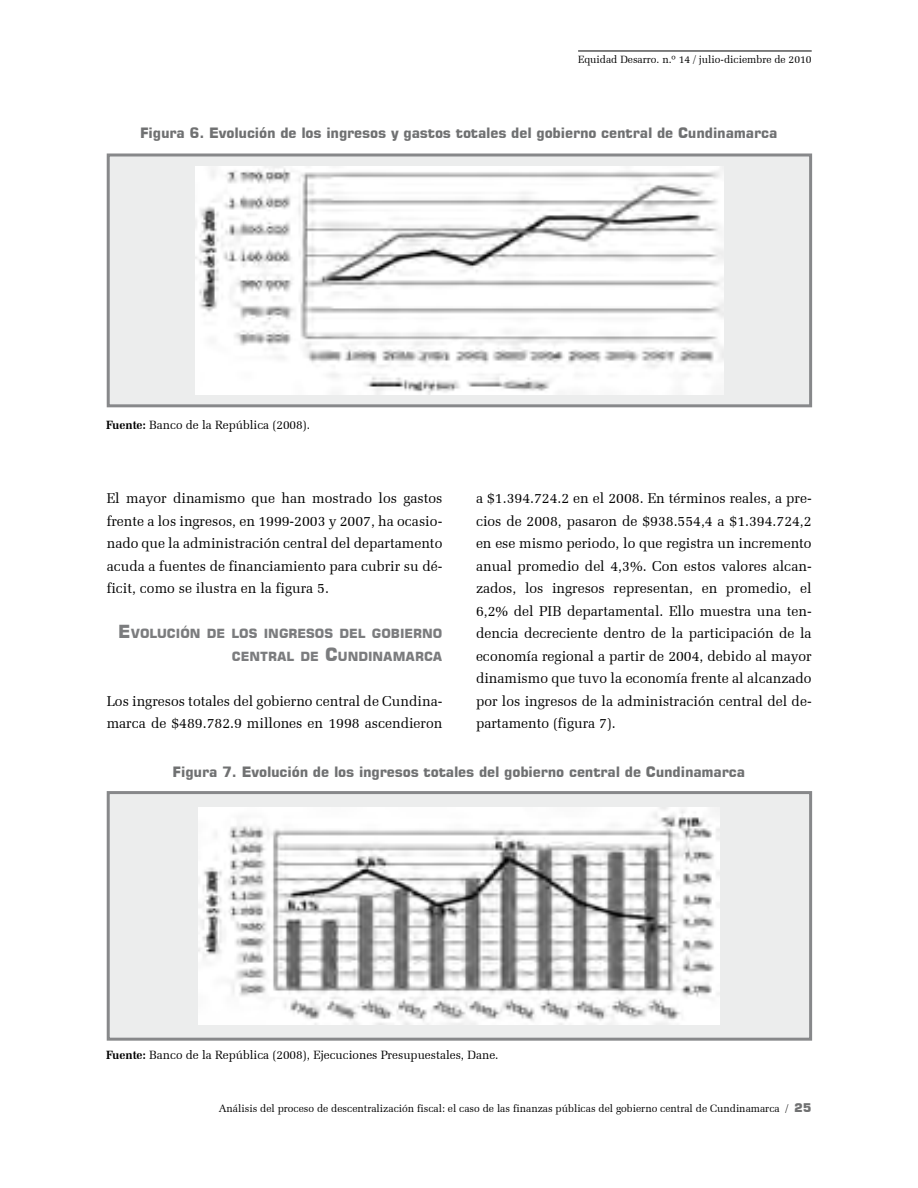
<style>
.page{position:relative;width:918px;height:1188px;background:#fff}
.page>*{position:absolute;margin:0;border:0;box-sizing:border-box;transform-origin:0 0}
.t1{font:14.25px/22.5px "Zapf Elliptical 711 BT";color:#000;text-align:justify}
.t2{font:700 14.25px "Square 721 BT";letter-spacing:-.01em;color:#707172}
.t3{font:700 12.6px/22.5px "Square 721 BT";color:#7b7c7e;text-align:right}
.t4{font:12px "Zapf Elliptical 711 BT";color:#000}
.t5{font:10.5px "Zapf Elliptical 711 BT";color:#000}
.s1{font-weight:700}
.s2{font-size:18px}
.s3{font-family:"Square 721 Blk";font-size:12px;color:#707172}
</style>
<div class="page">
<hr style="left:578px;top:51px;width:234px;height:1px;background:#000">
<div style="left:107px;top:153px;width:705px;height:254px;background:#eceded;border:3px solid #87888a"></div>
<div style="left:107px;top:791px;width:705px;height:250px;background:#eceded;border:3px solid #87888a"></div>
<img style="left:196px;top:166px;width:527px;height:229px">
<img style="left:199px;top:807px;width:521px;height:217px">
<p class="t5" style="left:578px;top:53px;width:235px">Equidad Desarro. n.º 14 / julio-diciembre de 2010</p>
<p class="t2" style="left:140px;top:125px;width:639px">Figura 6. Evolución de los ingresos y gastos totales del gobierno central de Cundinamarca</p>
<p class="t4" style="left:106px;top:418px;width:205px"><span class="s1">Fuente:</span> Banco de la República (2008).</p>
<p class="t1" style="left:107px;top:487px;width:337px">El mayor dinamismo que han mostrado los gastos frente a los ingresos, en 1999-2003 y 2007, ha ocasio&shy;nado que la administración central del departamento acuda a fuentes de financiamiento para cubrir su dé&shy;ficit, como se ilustra en la figura 5.</p>
<p class="t3" style="left:118px;top:623px;width:326px"><span class="s2">E</span>VOLUCIÓN DE LOS INGRESOS DEL GOBIERNO<br>CENTRAL DE <span class="s2">C</span>UNDINAMARCA</p>
<p class="t1" style="left:107px;top:690px;width:337px">Los ingresos totales del gobierno central de Cundina&shy;marca de $489.782.9 millones en 1998 ascendieron</p>
<p class="t1" style="left:476px;top:487px;width:337px">a $1.394.724.2 en el 2008. En términos reales, a pre&shy;cios de 2008, pasaron de $938.554,4 a $1.394.724,2 en ese mismo periodo, lo que registra un incremento anual promedio del 4,3%. Con estos valores alcan&shy;zados, los ingresos representan, en promedio, el 6,2% del PIB departamental. Ello muestra una ten&shy;dencia decreciente dentro de la participación de la economía regional a partir de 2004, debido al mayor dinamismo que tuvo la economía frente al alcanzado por los ingresos de la administración central del de&shy;partamento (figura 7).</p>
<p class="t2" style="left:173px;top:763px;width:574px">Figura 7. Evolución de los ingresos totales del gobierno central de Cundinamarca</p>
<p class="t4" style="left:106px;top:1048px;width:394px"><span class="s1">Fuente:</span> Banco de la República (2008), Ejecuciones Presupuestales, Dane.</p>
<p class="t5" style="left:219px;top:1102px;width:594px">Análisis del proceso de descentralización fiscal: el caso de las finanzas públicas del gobierno central de Cundinamarca / <span class="s3">25</span></p>
</div>
